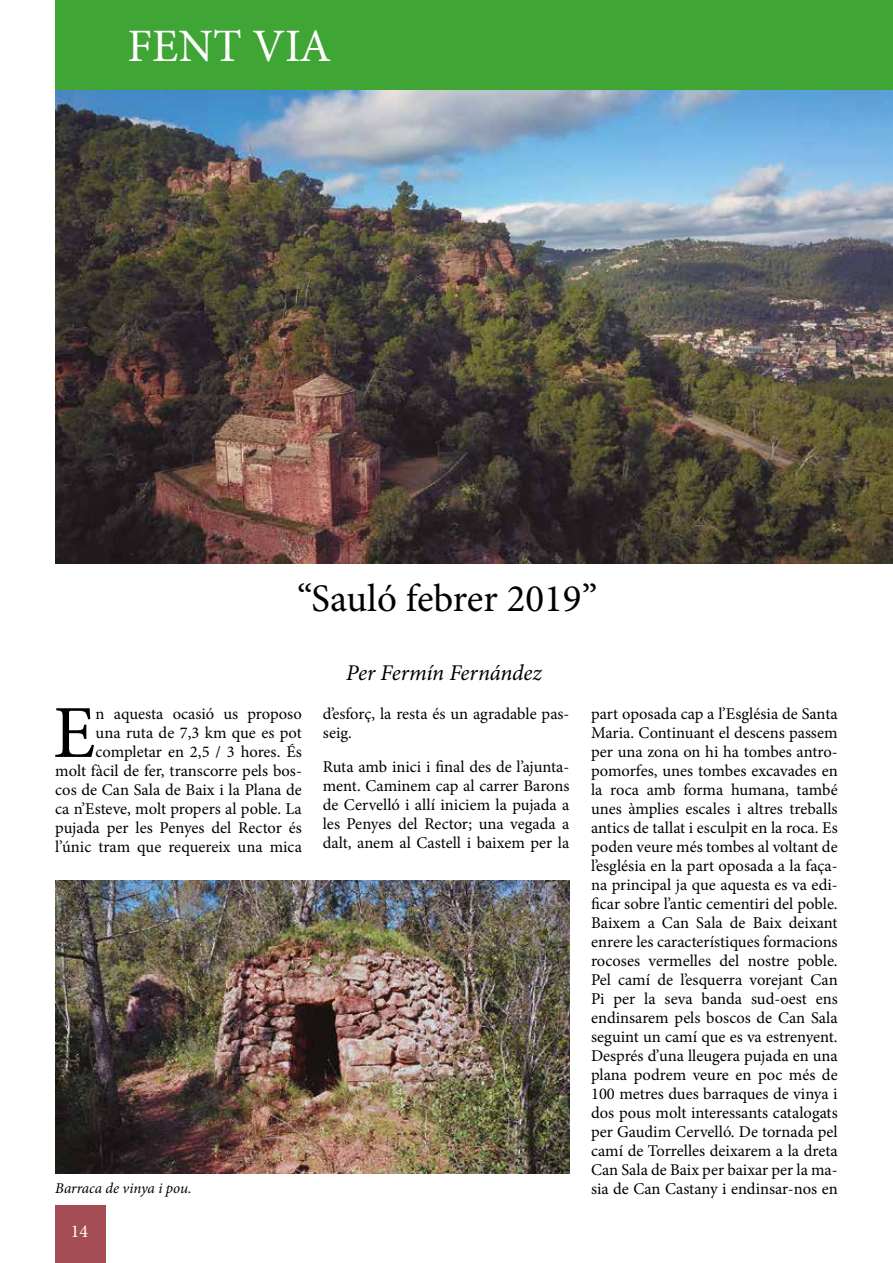
<style>
.page{position:relative;width:893px;height:1263px;background:#fff}
.page>*{position:absolute;margin:0;border:0;box-sizing:border-box;transform-origin:0 0}
.t1{font:74.85px "Minion Pro";color:#000}
.t2{font:46.5px "Minion Pro";color:#fff}
.t3{font:39px "Minion Pro";color:#000}
.t4{font:italic 22.5px "Minion Pro";letter-spacing:-.005em;color:#000}
.t5{font:18px "Minion Pro";color:#fff}
.t6{font:16.5px/18.9px "Minion Pro";color:#000;text-align:justify}
.t7{font:italic 15px "Minion Pro";letter-spacing:-.005em;color:#000}
</style>
<div class="page">
<div style="left:55px;top:1205px;width:50px;height:58px;background:#a44d54"></div>
<div style="left:55px;top:0;width:838px;height:90px;background:#3fa535"></div>
<img style="left:55px;top:881px;width:515px;height:293px">
<img style="left:55px;top:90px;width:838px;height:473px">
<h2 class="t2" style="left:128px;top:15px;width:205px">FENT VIA</h2>
<h3 class="t3" style="left:297px;top:572px;width:302px">“Sauló febrer 2019”</h3>
<h3 class="t4" style="left:346px;top:657px;width:197px">Per Fermín Fernández</h3>
<p class="t6" style="left:55px;top:704px;width:248px;text-align:right">n aquesta ocasió us proposo<br>una ruta de 7,3 km que es pot completar en 2,5 / 3 hores. És<br>molt fàcil de fer, transcorre pels bos&shy;cos de Can Sala de Baix i la Plana de ca n’Esteve, molt propers al poble. La pujada per les Penyes del Rector és l’únic tram que requereix una mica</p>
<p class="t6" style="left:323px;top:704px;width:248px">d’esforç, la resta és un agradable pas&shy;seig.</p>
<h1 class="t1" style="left:53px;top:683px;width:44px">E</h1>
<p class="t6" style="left:323px;top:757px;width:248px">Ruta amb inici i final des de l’ajunta&shy;ment. Caminem cap al carrer Barons de Cervelló i allí iniciem la pujada a les Penyes del Rector; una vegada a dalt, anem al Castell i baixem per la</p>
<p class="t6" style="left:591px;top:705px;width:248px">part oposada cap a l’Església de Santa Maria. Continuant el descens passem per una zona on hi ha tombes antro&shy;pomorfes, unes tombes excavades en la roca amb forma humana, també unes àmplies escales i altres treballs antics de tallat i esculpit en la roca. Es poden veure més tombes al voltant de l’església en la part oposada a la faça&shy;na principal ja que aquesta es va edi&shy;ficar sobre l’antic cementiri del poble.<br>Baixem a Can Sala de Baix deixant enrere les característiques formacions rocoses vermelles del nostre poble.<br>Pel camí de l’esquerra vorejant Can Pi per la seva banda sud-oest ens endinsarem pels boscos de Can Sala seguint un camí que es va estrenyent.<br>Després d’una lleugera pujada en una plana podrem veure en poc més de 100 metres dues barraques de vinya i dos pous molt interessants catalogats per Gaudim Cervelló. De tornada pel camí de Torrelles deixarem a la dreta Can Sala de Baix per baixar per la ma-</p>
<p class="t7" style="left:55px;top:1178px;width:138px">Barraca de vinya i pou.</p>
<p class="t6" style="left:591px;top:1179px;width:248px">sia de Can Castany i endinsar-nos en</p>
<p class="t5" style="left:71px;top:1219px;width:19px">14</p>
</div>
